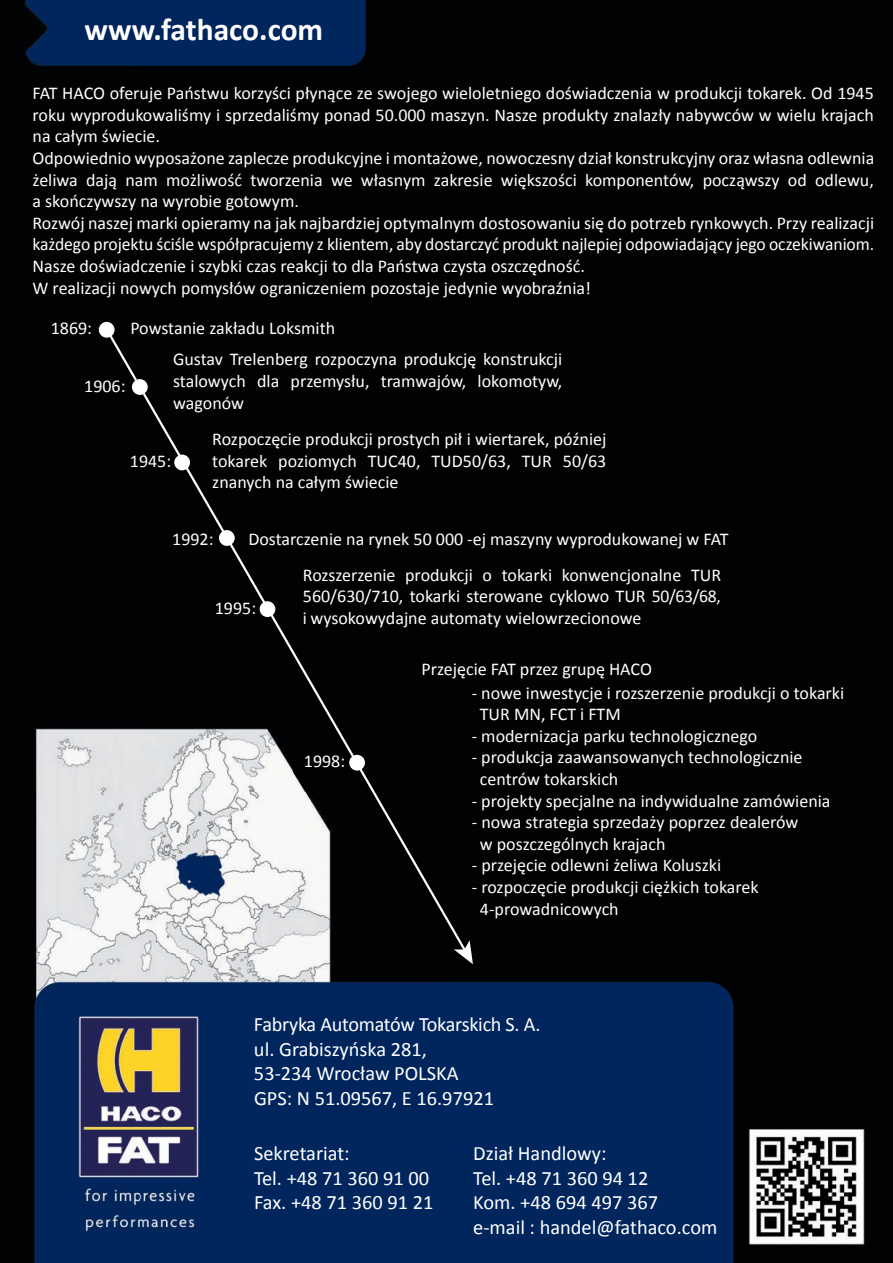
<style>
.page{position:relative;width:893px;height:1263px;background:#fff}
.page>*{position:absolute;margin:0;border:0;box-sizing:border-box;transform-origin:0 0}
.t1{font:700 31.5px "Calibri";color:#fff}
.t2{font:20.4px/24.5px "Calibri";color:#fff}
.t3{font:18px/21.6px "Calibri";color:#fff}
</style>
<div class="page">
<img style="left:0;top:0;width:893px;height:1263px">
<svg style="left:104px;top:326px;width:364px;height:627px;background:#303133"></svg>
<svg style="left:454px;top:940px;width:19px;height:24px"></svg>
<div style="left:99px;top:322px;width:16px;height:16px;background:#fff;border-radius:50%"></div>
<div style="left:132px;top:379px;width:16px;height:16px;background:#fff;border-radius:50%"></div>
<div style="left:174px;top:455px;width:16px;height:15px;background:#fff;border-radius:50%"></div>
<div style="left:219px;top:530px;width:16px;height:16px;background:#fff;border-radius:50%"></div>
<div style="left:260px;top:601px;width:15px;height:16px;background:#fff;border-radius:50%"></div>
<div style="left:349px;top:755px;width:16px;height:15px;background:#fff;border-radius:50%"></div>
<h1 class="t1" style="left:84px;top:10px;width:240px">www.fathaco.com</h1>
<p class="t3" style="left:33px;top:82px;width:843px">FAT HACO oferuje Państwu korzyści płynące ze swojego wieloletniego doświadczenia w produkcji tokarek. Od 1945 roku wyprodukowaliśmy i sprzedaliśmy ponad 50.000 maszyn. Nasze produkty znalazły nabywców w wielu krajach na całym świecie.<br>Odpowiednio wyposażone zaplecze produkcyjne i montażowe, nowoczesny dział konstrukcyjny oraz własna odlewnia żeliwa dają nam możliwość tworzenia we własnym zakresie większości komponentów, począwszy od odlewu, a skończywszy na wyrobie gotowym.<br>Rozwój naszej marki opieramy na jak najbardziej optymalnym dostosowaniu się do potrzeb rynkowych. Przy realizacji każdego projektu ściśle współpracujemy z klientem, aby dostarczyć produkt najlepiej odpowiadający jego oczekiwaniom.<br>Nasze doświadczenie i szybki czas reakcji to dla Państwa czysta oszczędność.<br>W realizacji nowych pomysłów ograniczeniem pozostaje jedynie wyobraźnia!</p>
<p class="t3" style="left:51px;top:318px;width:43px">1869:</p>
<p class="t3" style="left:130px;top:318px;width:206px">Powstanie zakładu Loksmith</p>
<p class="t3" style="left:84px;top:375px;width:43px">1906:</p>
<p class="t3" style="left:173px;top:349px;width:391px;text-align:justify">Gustav Trelenberg rozpoczyna produkcję konstrukcji stalowych dla przemysłu, tramwajów, lokomotyw, wagonów</p>
<p class="t3" style="left:130px;top:450px;width:43px">1945:</p>
<p class="t3" style="left:212px;top:428px;width:396px;text-align:justify">Rozpoczęcie produkcji prostych pił i wiertarek, później tokarek poziomych TUC40, TUD50/63, TUR 50/63 znanych na całym świecie</p>
<p class="t3" style="left:172px;top:528px;width:43px">1992:</p>
<p class="t3" style="left:248px;top:528px;width:482px">Dostarczenie na rynek 50 000 -ej maszyny wyprodukowanej w FAT</p>
<p class="t3" style="left:215px;top:597px;width:43px">1995:</p>
<p class="t3" style="left:303px;top:564px;width:420px;text-align:justify">Rozszerzenie produkcji o tokarki konwencjonalne TUR 560/630/710, tokarki sterowane cyklowo TUR 50/63/68, i wysokowydajne automaty wielowrzecionowe</p>
<p class="t3" style="left:304px;top:750px;width:43px">1998:</p>
<p class="t3" style="left:422px;top:658px;width:232px">Przejęcie FAT przez grupę HACO</p>
<p class="t3" style="left:480px;top:682px;width:366px;text-indent:-8px">- nowe inwestycje i rozszerzenie produkcji o tokarki<br>TUR MN, FCT i FTM</p>
<p class="t3" style="left:472px;top:725px;width:287px">- modernizacja parku technologicznego</p>
<p class="t3" style="left:480px;top:747px;width:324px;text-indent:-8px">- produkcja zaawansowanych technologicznie centrów tokarskich</p>
<p class="t3" style="left:472px;top:790px;width:360px">- projekty specjalne na indywidualne zamówienia</p>
<p class="t3" style="left:480px;top:811px;width:320px;text-indent:-8px">- nowa strategia sprzedaży poprzez dealerów w poszczególnych krajach</p>
<p class="t3" style="left:472px;top:855px;width:251px">- przejęcie odlewni żeliwa Koluszki</p>
<p class="t3" style="left:480px;top:876px;width:280px;text-indent:-8px">- rozpoczęcie produkcji ciężkich tokarek<br>4-prowadnicowych</p>
<p class="t2" style="left:254px;top:1012px;width:288px">Fabryka Automatów Tokarskich S. A. ul. Grabiszyńska 281,<br>53-234 Wrocław POLSKA<br>GPS: N 51.09567, E 16.97921</p>
<p class="t2" style="left:254px;top:1141px;width:181px">Sekretariat:<br>Tel. +48 71 360 91 00<br>Fax. +48 71 360 91 21</p>
<p class="t2" style="left:473px;top:1141px;width:246px">Dział Handlowy:<br>Tel. +48 71 360 94 12<br>Kom. +48 694 497 367<br>e-mail : handel@fathaco.com</p>
</div>
